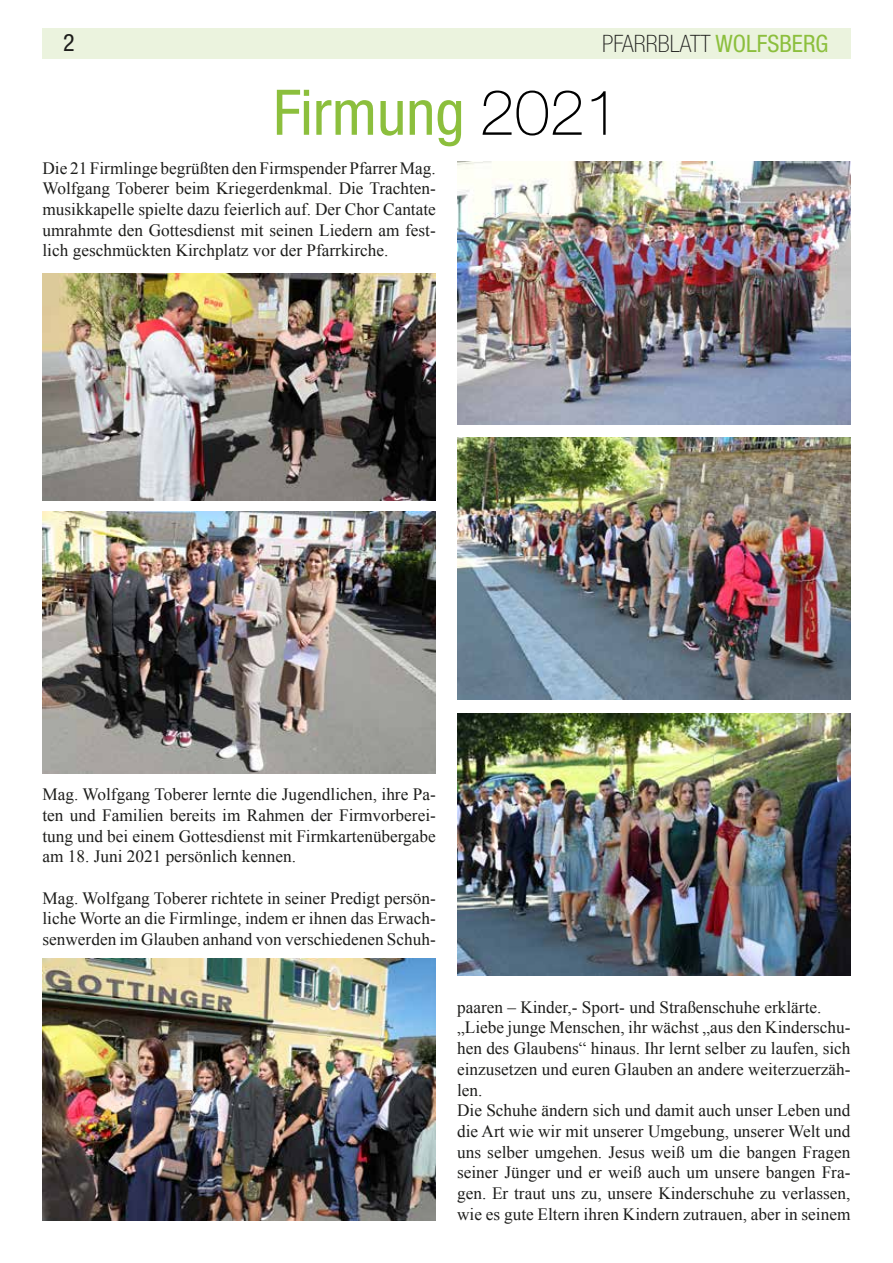
<style>
.page{position:relative;width:893px;height:1263px;background:#fff}
.page>*{position:absolute;margin:0;border:0;box-sizing:border-box;transform-origin:0 0}
.t1{font:condensed 63px "Helvetica Neue";color:#8cbf3d}
.t2{font:100 condensed 24px "Helvetica Neue";color:#1d1d1b}
.t3{font:condensed 24px "Helvetica Neue";color:#1d1d1b}
.t4{font:17.25px/20.7px "Times New Roman";color:#1d1d1b;text-align:justify}
.s1{font-weight:400;color:#8cbf3d}
.s2{font-weight:100;font-stretch:normal;color:#000}
</style>
<div class="page">
<div style="left:43px;top:28px;width:808px;height:30px;background:#ebf3de"></div>
<img style="left:43px;top:958px;width:393px;height:262px">
<img style="left:43px;top:512px;width:393px;height:262px">
<img style="left:43px;top:274px;width:393px;height:226px">
<img style="left:457px;top:162px;width:393px;height:262px">
<img style="left:457px;top:437px;width:393px;height:262px">
<img style="left:457px;top:714px;width:393px;height:262px">
<h2 class="t3" style="left:63px;top:29px;width:13px">2</h2>
<h2 class="t2" style="left:602px;top:30px;width:228px">PFARRBLATT <span class="s1">WOLFSBERG</span></h2>
<h1 class="t1" style="left:273px;top:76px;width:348px">Firmung <span class="s2">2021</span></h1>
<p class="t4" style="left:43px;top:157px;width:395px">Die 21 Firmlinge begrüßten den Firmspender Pfarrer Mag.<br>Wolfgang Toberer beim Kriegerdenkmal. Die Trachten&shy;musikkapelle spielte dazu feierlich auf. Der Chor Cantate umrahmte den Gottesdienst mit seinen Liedern am fest&shy;lich geschmückten Kirchplatz vor der Pfarrkirche.</p>
<p class="t4" style="left:43px;top:784px;width:395px">Mag. Wolfgang Toberer lernte die Jugendlichen, ihre Pa&shy;ten und Familien bereits im Rahmen der Firmvorberei&shy;tung und bei einem Gottesdienst mit Firmkartenübergabe am 18. Juni 2021 persönlich kennen.</p>
<p class="t4" style="left:43px;top:887px;width:395px">Mag. Wolfgang Toberer richtete in seiner Predigt persön&shy;liche Worte an die Firmlinge, indem er ihnen das Erwach&shy;senwerden im Glauben anhand von verschiedenen Schuh-</p>
<p class="t4" style="left:457px;top:996px;width:395px;text-align:left">paaren – Kinder,- Sport- und Straßenschuhe erklärte. „Liebe junge Menschen, ihr wächst „aus den Kinderschu&shy;hen des Glaubens“ hinaus. Ihr lernt selber zu laufen, sich einzusetzen und euren Glauben an andere weiterzuerzäh&shy;len.<br>Die Schuhe ändern sich und damit auch unser Leben und die Art wie wir mit unserer Umgebung, unserer Welt und uns selber umgehen. Jesus weiß um die bangen Fragen seiner Jünger und er weiß auch um unsere bangen Fra&shy;gen. Er traut uns zu, unsere Kinderschuhe zu verlassen, wie es gute Eltern ihren Kindern zutrauen, aber in seinem</p>
</div>
